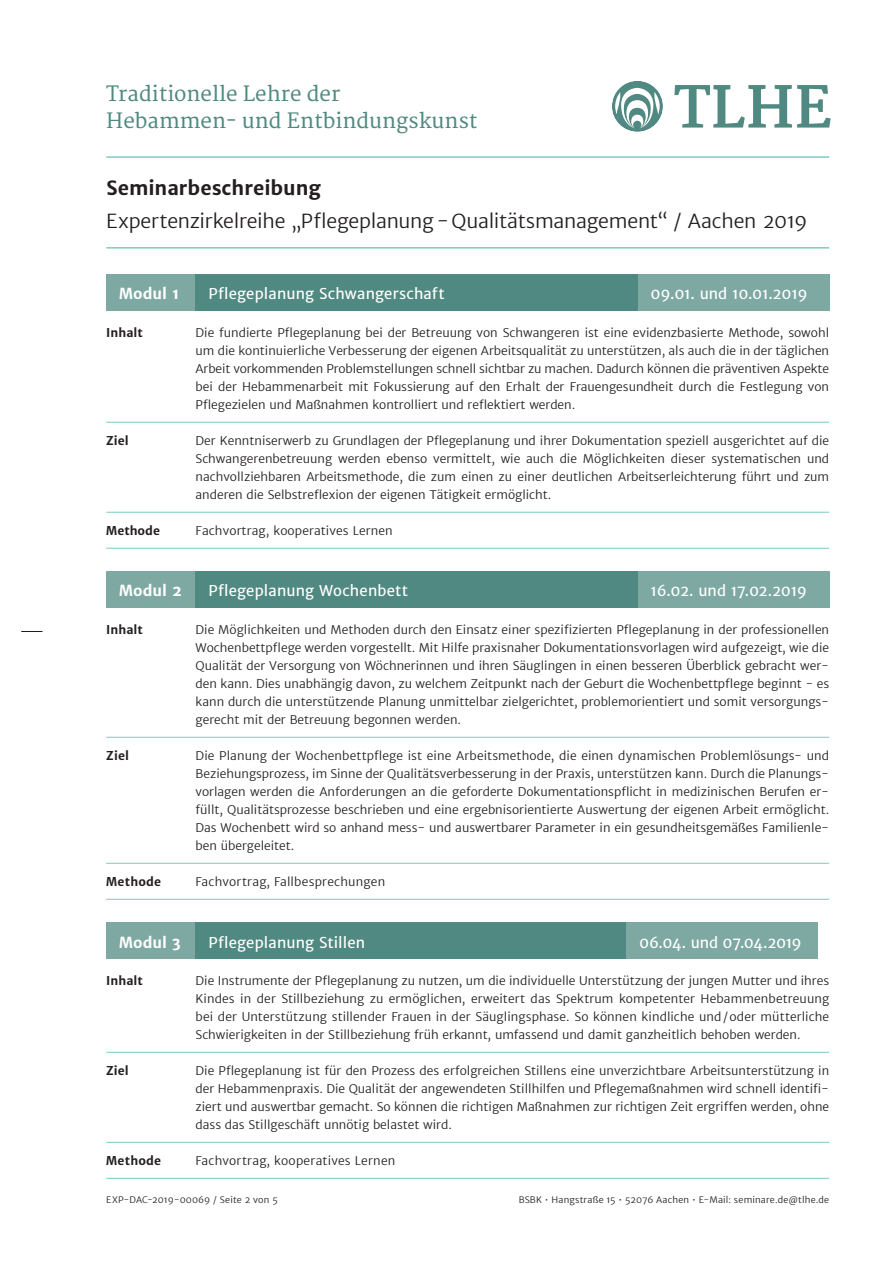
<style>
.page{position:relative;width:893px;height:1263px;background:#fff}
.page>*{position:absolute;margin:0;border:0;box-sizing:border-box;transform-origin:0 0}
.t1{font:20.55px/27px "Merriweather";color:#508981}
.t2{font:300 19.5px "Merriweather Sans";letter-spacing:-.01em;color:#231f20}
.t3{font:700 19.5px "Merriweather Sans";letter-spacing:-.005em;color:#231f20}
.t4{font:15px "Merriweather Sans";letter-spacing:.01em;color:#fff}
.t5{font:15px "Merriweather Sans";letter-spacing:-.02em;color:#fff}
.t6{font:15px "Merriweather Sans";letter-spacing:-.035em;color:#fff}
.t7{font:15px "Merriweather Sans";letter-spacing:-.04em;color:#fff}
.t8{font:700 15px "Merriweather Sans";letter-spacing:.005em;color:#fff}
.t9{font:300 12px/18px "Merriweather Sans";color:#231f20;text-align:justify}
.t10{font:700 12px "Merriweather Sans";color:#231f20}
.t11{font:300 12px "Merriweather Sans";letter-spacing:.02em;color:#231f20}
.t12{font:300 9px "Merriweather Sans";letter-spacing:.015em;color:#231f20}
</style>
<div class="page">
<svg style="left:21px;top:631px;width:22px;height:1px"></svg>
<hr style="left:106px;top:156px;width:723px;height:2px;background:#7bcbbf">
<svg style="left:612px;top:81px;width:51px;height:51px"></svg>
<svg style="left:674px;top:85px;width:157px;height:43px"></svg>
<hr style="left:106px;top:247px;width:723px;height:2px;background:#7bcbbf">
<div style="left:638px;top:274px;width:191px;height:36px;background:#7ea8a2"></div>
<div style="left:638px;top:571px;width:191px;height:36px;background:#7ea8a2"></div>
<div style="left:106px;top:274px;width:90px;height:36px;background:#7ea8a2"></div>
<div style="left:106px;top:571px;width:90px;height:36px;background:#7ea8a2"></div>
<div style="left:106px;top:922px;width:90px;height:36px;background:#7ea8a2"></div>
<div style="left:196px;top:274px;width:442px;height:36px;background:#508981"></div>
<div style="left:196px;top:571px;width:442px;height:36px;background:#508981"></div>
<div style="left:196px;top:922px;width:442px;height:36px;background:#508981"></div>
<hr style="left:106px;top:422px;width:723px;height:1px;background:#7bcbbf">
<hr style="left:106px;top:512px;width:723px;height:1px;background:#7bcbbf">
<hr style="left:106px;top:548px;width:723px;height:1px;background:#7bcbbf">
<hr style="left:106px;top:737px;width:723px;height:1px;background:#7bcbbf">
<hr style="left:106px;top:863px;width:723px;height:1px;background:#7bcbbf">
<hr style="left:106px;top:899px;width:723px;height:1px;background:#7bcbbf">
<hr style="left:106px;top:1052px;width:723px;height:1px;background:#7bcbbf">
<hr style="left:106px;top:1142px;width:723px;height:1px;background:#7bcbbf">
<hr style="left:106px;top:1178px;width:723px;height:1px;background:#7bcbbf">
<div style="left:626px;top:922px;width:192px;height:36px;background:#7ea8a2"></div>
<h1 class="t1" style="left:106px;top:81px;width:373px">Traditionelle Lehre der<br>Hebammen- und Entbindungskunst</h1>
<h2 class="t3" style="left:106px;top:176px;width:216px">Seminarbeschreibung</h2>
<h2 class="t2" style="left:106px;top:209px;width:703px">Expertenzirkelreihe „Pflegeplanung-Qualitätsmanagement“ / Aachen 2019</h2>
<p class="t8" style="left:119px;top:285px;width:62px">Modul 1</p>
<p class="t4" style="left:208px;top:285px;width:238px">Pflegeplanung Schwangerschaft</p>
<p class="t5" style="left:651px;top:285px;width:158px">09.01. und 10.01.2019</p>
<p class="t10" style="left:106px;top:325px;width:38px">Inhalt</p>
<p class="t9" style="left:196px;top:324px;width:635px">Die fundierte Pflegeplanung bei der Betreuung von Schwangeren ist eine evidenzbasierte Methode, sowohl um die kontinuierliche Verbesserung der eigenen Arbeitsqualität zu unterstützen, als auch die in der täglichen Arbeit vorkommenden Problemstellungen schnell sichtbar zu machen. Dadurch können die präventiven Aspekte bei der Hebammenarbeit mit Fokussierung auf den Erhalt der Frauengesundheit durch die Festlegung von Pflegezielen und Maßnahmen kontrolliert und reflektiert werden.</p>
<p class="t10" style="left:106px;top:433px;width:24px">Ziel</p>
<p class="t9" style="left:196px;top:432px;width:635px">Der Kenntniserwerb zu Grundlagen der Pflegeplanung und ihrer Dokumentation speziell ausgerichtet auf die Schwangerenbetreuung werden ebenso vermittelt, wie auch die Möglichkeiten dieser systematischen und nachvollziehbaren Arbeitsmethode, die zum einen zu einer deutlichen Arbeitserleichterung führt und zum anderen die Selbstreflexion der eigenen Tätigkeit ermöglicht.</p>
<p class="t10" style="left:106px;top:523px;width:55px">Methode</p>
<p class="t9" style="left:196px;top:522px;width:199px">Fachvortrag, kooperatives Lernen</p>
<p class="t8" style="left:119px;top:582px;width:65px">Modul 2</p>
<p class="t4" style="left:208px;top:582px;width:201px">Pflegeplanung Wochenbett</p>
<p class="t6" style="left:651px;top:582px;width:158px">16.02. und 17.02.2019</p>
<p class="t10" style="left:106px;top:622px;width:38px">Inhalt</p>
<p class="t9" style="left:196px;top:621px;width:635px">Die Möglichkeiten und Methoden durch den Einsatz einer spezifizierten Pflegeplanung in der professionellen Wochenbettpflege werden vorgestellt. Mit Hilfe praxisnaher Dokumentationsvorlagen wird aufgezeigt, wie die Qualität der Versorgung von Wöchnerinnen und ihren Säuglingen in einen besseren Überblick gebracht wer&shy;den kann. Dies unabhängig davon, zu welchem Zeitpunkt nach der Geburt die Wochenbettpflege beginnt - es kann durch die unterstützende Planung unmittelbar zielgerichtet, problemorientiert und somit versorgungs&shy;gerecht mit der Betreuung begonnen werden.</p>
<p class="t10" style="left:106px;top:748px;width:24px">Ziel</p>
<p class="t9" style="left:196px;top:747px;width:635px">Die Planung der Wochenbettpflege ist eine Arbeitsmethode, die einen dynamischen Problemlösungs- und Beziehungsprozess, im Sinne der Qualitätsverbesserung in der Praxis, unterstützen kann. Durch die Planungs&shy;vorlagen werden die Anforderungen an die geforderte Dokumentationspflicht in medizinischen Berufen er&shy;füllt, Qualitätsprozesse beschrieben und eine ergebnisorientierte Auswertung der eigenen Arbeit ermöglicht.<br>Das Wochenbett wird so anhand mess- und auswertbarer Parameter in ein gesundheitsgemäßes Familienle&shy;ben übergeleitet.</p>
<p class="t10" style="left:106px;top:874px;width:56px">Methode</p>
<p class="t9" style="left:196px;top:873px;width:191px">Fachvortrag, Fallbesprechungen</p>
<p class="t8" style="left:119px;top:933px;width:63px">Modul 3</p>
<p class="t4" style="left:208px;top:933px;width:158px">Pflegeplanung Stillen</p>
<p class="t7" style="left:639px;top:933px;width:164px">06.04. und 07.04.2019</p>
<p class="t10" style="left:106px;top:973px;width:38px">Inhalt</p>
<p class="t9" style="left:196px;top:972px;width:635px">Die Instrumente der Pflegeplanung zu nutzen, um die individuelle Unterstützung der jungen Mutter und ihres Kindes in der Stillbeziehung zu ermöglichen, erweitert das Spektrum kompetenter Hebammenbetreuung bei der Unterstützung stillender Frauen in der Säuglingsphase. So können kindliche und/oder mütterliche Schwierigkeiten in der Stillbeziehung früh erkannt, umfassend und damit ganzheitlich behoben werden.</p>
<p class="t10" style="left:106px;top:1063px;width:24px">Ziel</p>
<p class="t9" style="left:196px;top:1062px;width:635px">Die Pflegeplanung ist für den Prozess des erfolgreichen Stillens eine unverzichtbare Arbeitsunterstützung in der Hebammenpraxis. Die Qualität der angewendeten Stillhilfen und Pflegemaßnahmen wird schnell identifi&shy;ziert und auswertbar gemacht. So können die richtigen Maßnahmen zur richtigen Zeit ergriffen werden, ohne dass das Stillgeschäft unnötig belastet wird.</p>
<p class="t10" style="left:106px;top:1153px;width:56px">Methode</p>
<p class="t11" style="left:196px;top:1153px;width:201px">Fachvortrag, kooperatives Lernen</p>
<p class="t12" style="left:106px;top:1195px;width:173px">EXP-DAC-2019-00069 / Seite 2 von 5</p>
<p class="t12" style="left:519px;top:1195px;width:312px">BSBK • Hangstraße 15 • 52076 Aachen • E-Mail: seminare.de@tlhe.de</p>
</div>
